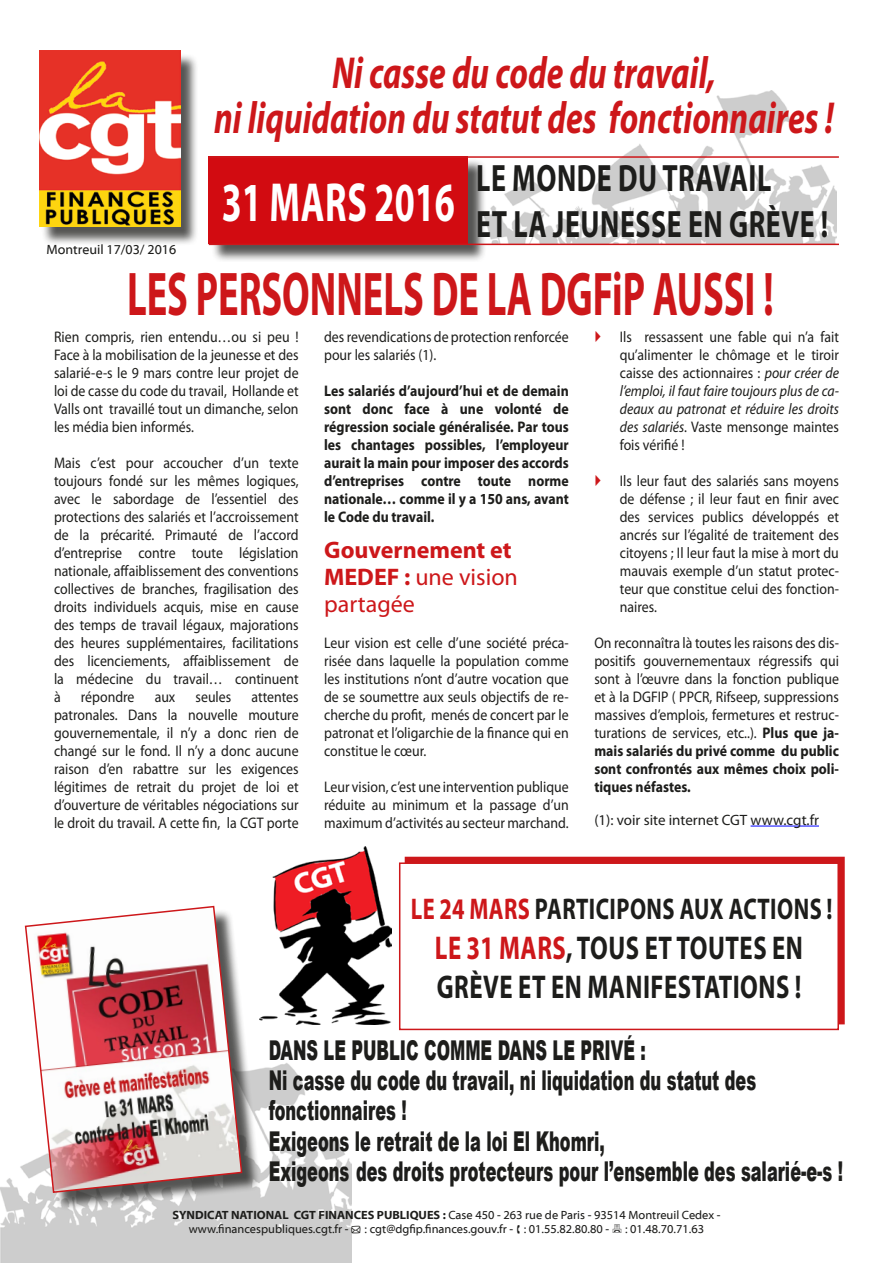
<style>
.page{position:relative;width:893px;height:1263px;background:#fff}
.page>*{position:absolute;margin:0;border:0;box-sizing:border-box;transform-origin:0 0}
.Titre_1{font:700 62.1px "Myriad Pro";color:#cd171a;scale:.62 1}
.Corps_de_texte{font:700 55.35px "Myriad Pro";color:#fff;scale:.65 1}
.t1{font:italic 700 45px/45px "Myriad Pro";color:#cd171a;text-align:center;scale:.74 1}
.Corps_de_texte-2{font:700 38.25px "Myriad Pro";letter-spacing:.02em;color:#1d1d1b;scale:.73 1}
.t2{font:700 33px/39.6px "Myriad Pro";letter-spacing:.02em;color:#1d1d1b;scale:.75 1}
.Titre_1-2{font:700 30px "Myriad Pro";letter-spacing:.02em;color:#1d1d1b;scale:.75 1}
.Retrait_corps_de_tex{font:900 27.3px/30.3px "Arial";color:#1d1d1b;scale:.59 1}
.Retrait_corps_de_tex-2{font:700 24px/27px "Myriad Pro";color:#cd171a}
.Retrait_corps_de_tex-3{font:15.3px/18px "Myriad Pro";color:#1d1d1b;text-align:justify;scale:.9 1}
.Retrait_corps_de_tex-4{font:700 15.3px/18px "Myriad Pro";color:#1d1d1b;text-align:justify;scale:.9 1}
.t3{font:15px "Myriad Pro";color:#1d1d1b}
.t4{font:13.5px "Myriad Web Pro";color:#1d1d1b}
.t5{font:12px/14.4px "Myriad Web Pro";color:#1d1d1b}
.s1{font-weight:400}
.s2{font-style:italic}
.s3{font-weight:700}
.s4{color:#cd171a}
</style>
<div class="page">
<img style="left:0;top:1063px;width:352px;height:200px">
<div style="left:405px;top:857px;width:440px;height:167px;background:#cd171a"></div>
<img style="left:486px;top:91px;width:350px;height:153px">
<div style="left:41px;top:53px;width:158px;height:193px;background:#1d1d1b;opacity:.75"></div>
<img style="left:39px;top:51px;width:141px;height:176px">
<div style="left:211px;top:159px;width:275px;height:103px;background:#1d1d1b;opacity:.75"></div>
<div style="left:209px;top:156px;width:259px;height:88px;background:#d20b11"></div>
<div style="left:400px;top:863px;width:438px;height:166px;background:#fff"></div>
<div style="left:399px;top:862px;width:440px;height:168px;border:2px solid #cd171a"></div>
<hr style="left:751px;top:826px;width:68px;height:1px;background:#00f">
<img style="left:260px;top:847px;width:131px;height:177px">
<div style="left:28px;top:908px;width:232px;height:303px;background:#1d1d1b;opacity:.75"></div>
<img style="left:24px;top:905px;width:219px;height:289px">
<hr style="left:209px;top:244px;width:630px;height:1px;background:#cd171a">
<hr style="left:209px;top:156px;width:630px;height:2px;background:#cd171a">
<p class="t1" style="left:214px;top:49px;width:839px">Ni casse du code du travail,<br>ni liquidation du statut des fonctionnaires !</p>
<p class="t4" style="left:47px;top:242px;width:131px">Montreuil 17/03/ 2016</p>
<p class="Corps_de_texte" style="left:222px;top:166px;width:360px">31 MARS 2016</p>
<p class="Corps_de_texte-2" style="left:476px;top:153px;width:406px">LE MONDE DU TRAVAIL</p>
<p class="Corps_de_texte-2" style="left:476px;top:199px;width:484px">ET LA JEUNESSE EN GRÈVE !</p>
<p class="Titre_1" style="left:127px;top:254px;width:1044px">LES PERSONNELS DE LA DGFiP AUSSI !</p>
<p class="Retrait_corps_de_tex-3" style="left:54px;top:328px;width:273px">Rien compris, rien entendu…ou si peu !<br>Face à la mobilisation de la jeunesse et des salarié-e-s le 9 mars contre leur projet de loi de casse du code du travail, Hollande et Valls ont travaillé tout un dimanche, selon les média bien informés.</p>
<p class="Retrait_corps_de_tex-3" style="left:54px;top:454px;width:273px">Mais c’est pour accoucher d’un texte toujours fondé sur les mêmes logiques, avec le sabordage de l’essentiel des protections des salariés et l’accroissement de la précarité. Primauté de l’accord d’entreprise contre toute législation nationale, affaiblissement des conventions collectives de branches, fragilisation des droits individuels acquis, mise en cause des temps de travail légaux, majorations des heures supplémentaires, facilitations des licenciements, affaiblissement de la médecine du travail… continuent à</p>
<p class="Retrait_corps_de_tex-3" style="left:324px;top:328px;width:273px">des revendications de protection renforcée pour les salariés (1).</p>
<p class="Retrait_corps_de_tex-4" style="left:324px;top:381px;width:273px">Les salariés d’aujourd’hui et de demain sont donc face à une volonté de régression sociale généralisée. Par tous les chantages possibles, l’employeur aurait la main pour imposer des accords d’entreprises contre toute norme nationale… comme il y a 150 ans, avant le Code du travail.</p>
<p class="Retrait_corps_de_tex-2" style="left:324px;top:535px;width:195px">Gouvernement et<br>MEDEF : <span class="s1">une vision partagée</span></p>
<p class="Retrait_corps_de_tex-3" style="left:324px;top:634px;width:273px">Leur vision est celle d’une société préca&shy;risée dans laquelle la population comme les institutions n’ont d’autre vocation que de se soumettre aux seuls objectifs de re&shy;cherche du profit, menés de concert par le patronat et l’oligarchie de la finance qui en constitue le cœur.</p>
<p class="Retrait_corps_de_tex-3" style="left:324px;top:778px;width:273px">Leur vision, c’est une intervention publique réduite au minimum et la passage d’un maximum d’activités au secteur marchand.</p>
<p class="Retrait_corps_de_tex-3" style="left:620px;top:328px;width:245px">Ils ressassent une fable qui n’a fait qu’alimenter le chômage et le tiroir caisse des actionnaires : <span class="s2">pour créer de l’emploi, il faut faire toujours plus de ca&shy;deaux au patronat et réduire les droits des salariés</span>. Vaste mensonge maintes fois vérifié !</p>
<p class="Retrait_corps_de_tex-3" style="left:620px;top:472px;width:245px">Ils leur faut des salariés sans moyens de défense ; il leur faut en finir avec des services publics développés et ancrés sur l’égalité de traitement des citoyens ; Il leur faut la mise à mort du mauvais exemple d’un statut protec&shy;teur que constitue celui des fonction&shy;naires.</p>
<p class="Retrait_corps_de_tex-3" style="left:594px;top:634px;width:273px">On reconnaîtra là toutes les raisons des dis&shy;positifs gouvernementaux régressifs qui sont à l’œuvre dans la fonction publique et à la DGFIP ( PPCR, Rifseep, suppressions massives d’emplois, fermetures et restruc&shy;turations de services, etc..). <span class="s3">Plus que ja&shy;mais salariés du privé comme du public sont confrontés aux mêmes choix poli&shy;tiques néfastes.</span></p>
<p class="Retrait_corps_de_tex-3" style="left:81px;top:688px;width:61px">répondre</p>
<p class="Retrait_corps_de_tex-3" style="left:155px;top:688px;width:25px">aux</p>
<p class="Retrait_corps_de_tex-3" style="left:196px;top:688px;width:41px">seules</p>
<p class="Retrait_corps_de_tex-3" style="left:54px;top:688px;width:273px;text-indent:197px">attentes patronales. Dans la nouvelle mouture gouvernementale, il n’y a donc rien de changé sur le fond. Il n’y a donc aucune raison d’en rabattre sur les exigences légitimes de retrait du projet de loi et d’ouverture de véritables négociations sur le droit du travail. A cette fin, la CGT porte</p>
<p class="t3" style="left:594px;top:810px;width:226px">(1): voir site internet CGT www.cgt.fr</p>
<p class="Titre_1-2" style="left:411px;top:889px;width:564px"><span class="s4">LE 24 MARS</span> PARTICIPONS AUX ACTIONS !</p>
<p class="t2" style="left:435px;top:927px;width:492px"><span class="s4">LE 31 MARS</span>, TOUS ET TOUTES EN<br>GRÈVE ET EN MANIFESTATIONS !</p>
<p class="Retrait_corps_de_tex" style="left:269px;top:1034px;width:641px">DANS LE PUBLIC COMME DANS LE PRIVÉ :</p>
<p class="Retrait_corps_de_tex" style="left:269px;top:1064px;width:828px">Ni casse du code du travail, ni liquidation du statut des fonctionnaires !</p>
<p class="Retrait_corps_de_tex" style="left:269px;top:1125px;width:571px">Exigeons le retrait de la loi El Khomri,</p>
<p class="Retrait_corps_de_tex" style="left:269px;top:1155px;width:975px">Exigeons des droits protecteurs pour l’ensemble des salarié-e-s !</p>
<p class="t5" style="left:189px;top:1208px;width:533px;text-indent:-17px"><span class="s3">SYNDICAT NATIONAL CGT FINANCES PUBLIQUES :</span> Case 450 - 263 rue de Paris - 93514 Montreuil Cedex - www.financespubliques.cgt.fr - ● : cgt@dgfip.finances.gouv.fr - : 01.55.82.80.80 -</p>
<p class="t5" style="left:625px;top:1222px;width:81px">: 01.48.70.71.63</p>
</div>
